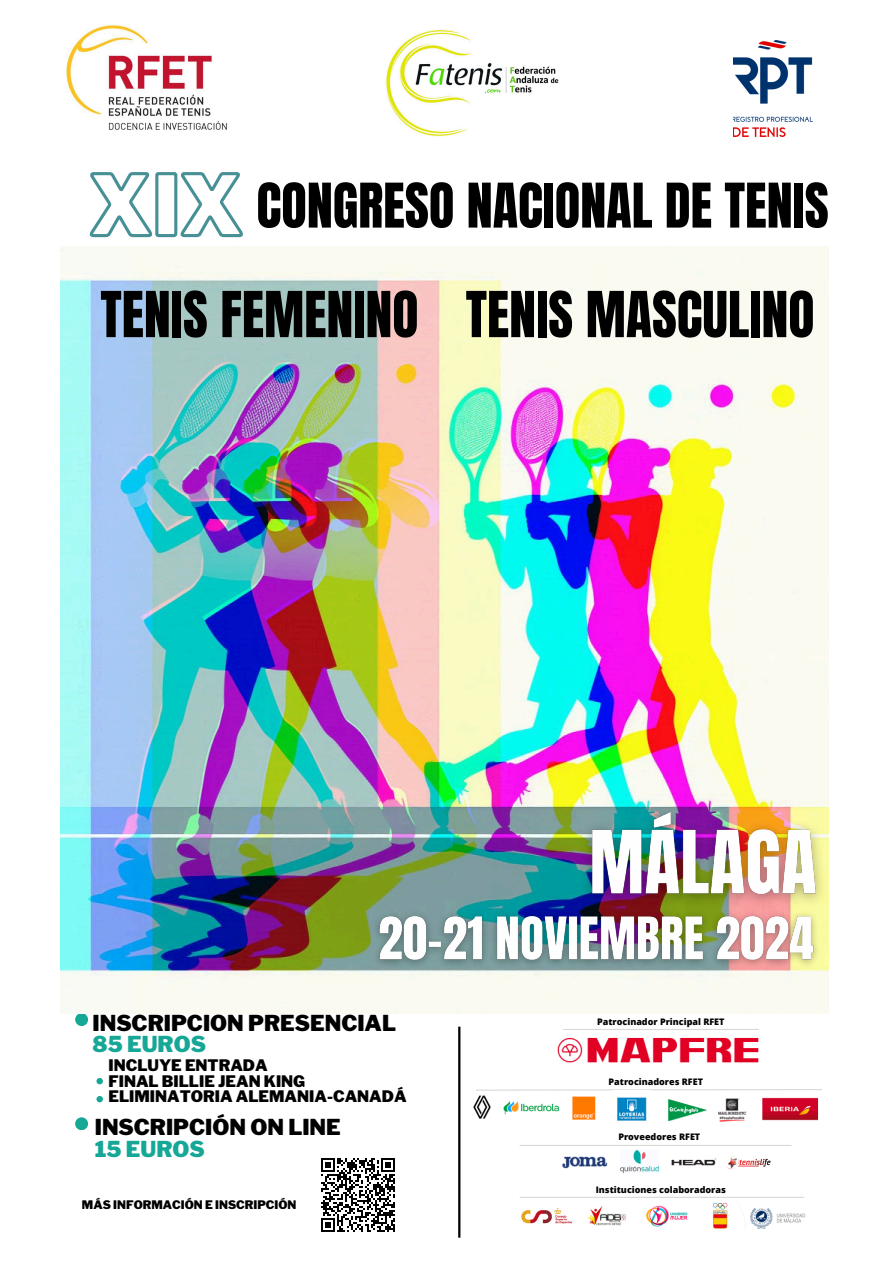
<style>
.page{position:relative;width:894px;height:1264px;background:#fff}
.page>*{position:absolute;margin:0;border:0;box-sizing:border-box;transform-origin:0 0}
.t1{font:53.85px "Anton";color:#000}
.t2{font:52.35px "Anton";color:#000}
.t3{font:900 21.75px/21.3px "Libre Franklin";color:#000}
.t4{font:900 15.75px/15.8px "Libre Franklin";color:#000}
.t5{font:900 11.7px "Libre Franklin";color:#000}
.t6{font:800 9px "Open Sans";color:#000}
.s1{color:#16a796}
</style>
<div class="page">
<img style="left:551px;top:1145px;width:227px;height:29px">
<img style="left:557px;top:1029px;width:202px;height:34px">
<img style="left:521px;top:1202px;width:224px;height:27px">
<hr style="left:563px;top:1028px;width:195px;height:2px;background:#d9d9d9">
<hr style="left:519px;top:1196px;width:285px;height:1px;background:#d9d9d9">
<hr style="left:519px;top:1144px;width:272px;height:1px;background:#d9d9d9">
<img style="left:66px;top:25px;width:161px;height:105px">
<div style="left:75px;top:1013px;width:13px;height:13px;background:#16a796;border-radius:50%"></div>
<img style="left:473px;top:1095px;width:18px;height:24px">
<img style="left:503px;top:1101px;width:57px;height:14px">
<img style="left:572px;top:1096px;width:24px;height:24px">
<svg style="left:476px;top:1089px;width:346px;height:2px"></svg>
<img style="left:613px;top:1090px;width:38px;height:31px">
<img style="left:668px;top:1099px;width:39px;height:23px">
<img style="left:718px;top:1098px;width:29px;height:24px">
<img style="left:762px;top:1097px;width:57px;height:24px">
<hr style="left:458px;top:1026px;width:2px;height:211px;background:#000">
<div style="left:75px;top:1117px;width:13px;height:13px;background:#16a796;border-radius:50%"></div>
<img style="left:386px;top:30px;width:173px;height:107px">
<img style="left:61px;top:246px;width:767px;height:767px">
<img style="left:733px;top:40px;width:79px;height:97px">
<svg style="left:96px;top:1077px;width:7px;height:7px"></svg>
<svg style="left:96px;top:1095px;width:7px;height:7px"></svg>
<img style="left:321px;top:1158px;width:74px;height:74px">
<img style="left:750px;top:1208px;width:56px;height:20px">
<img style="left:573px;top:795px;width:256px;height:123px">
<img style="left:366px;top:903px;width:461px;height:73px">
<svg style="left:89px;top:172px;width:154px;height:66px"></svg>
<p class="t2" style="left:256px;top:168px;width:573px">CONGRESO NACIONAL DE TENIS</p>
<p class="t1" style="left:100px;top:276px;width:319px">TENIS FEMENINO</p>
<p class="t1" style="left:465px;top:276px;width:350px">TENIS MASCULINO</p>
<h1 class="t3" style="left:93px;top:1012px;width:305px">INSCRIPCIÓN PRESENCIAL<br><span class="s1">85 EUROS</span></h1>
<h3 class="t4" style="left:108px;top:1057px;width:299px">INCLUYE ENTRADA<br>FINAL BILLIE JEAN KING<br>ELIMINATORIA ALEMANIA-CANADÁ</h3>
<p class="t3" style="left:95px;top:1116px;width:247px">INSCRIPCIÓN ON LINE<br><span class="s1">15 EUROS</span></p>
<p class="t5" style="left:82px;top:1197px;width:216px">MÁS INFORMACIÓN E INSCRIPCIÓN</p>
<p class="t6" style="left:597px;top:1014px;width:129px">Patrocinador Principal RFET</p>
<h4 class="t6" style="left:608px;top:1075px;width:96px">Patrocinadores RFET</h4>
<p class="t6" style="left:618px;top:1130px;width:83px">Proveedores RFET</p>
<p class="t6" style="left:595px;top:1183px;width:131px">Instituciones colaboradoras</p>
</div>
